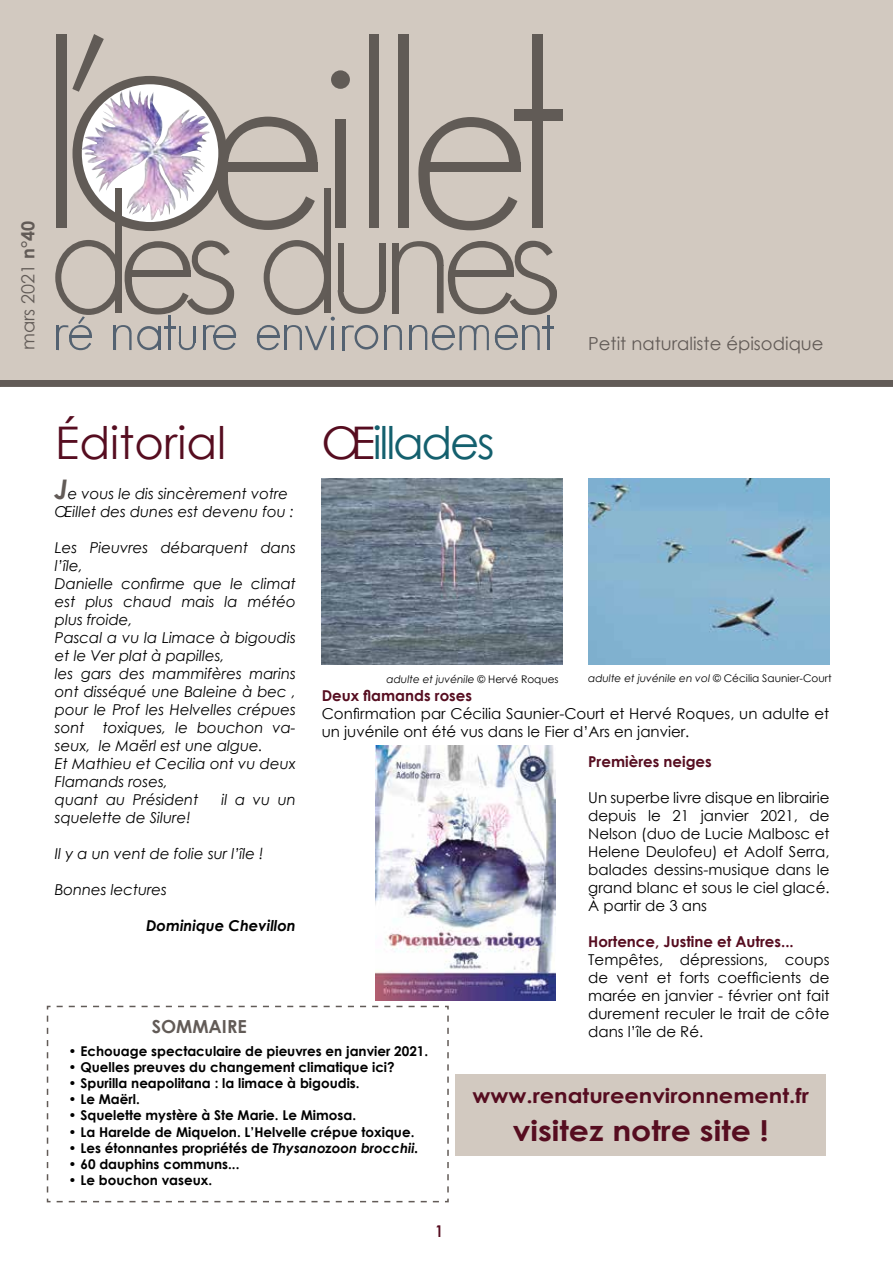
<style>
.page{position:relative;width:893px;height:1263px;background:#fff}
.page>*{position:absolute;margin:0;border:0;box-sizing:border-box;transform-origin:0 0}
.t1{font:45px "Century Gothic";color:#560d20}
.t2{font:45px "Century Gothic";letter-spacing:-.05em;color:#14606e}
.t3{font:700 28.35px "Century Gothic";color:#560d20;scale:1.11 1}
.t4{font:700 20.25px "Century Gothic";color:#560d20;scale:1.11 1}
.t5{font:18px "Century Gothic";color:#625b57}
.t6{font:700 18px "Century Gothic";color:#625b57}
.t7{font:700 16.2px "Century Gothic";color:#560d20;scale:.83 1}
.t8{font:italic 15px/18px "Century Gothic";color:#000}
.t9{font:15px/18px "Century Gothic";color:#000;text-align:justify}
.t10{font:700 15px "Century Gothic";color:#560d20}
.t11{font:italic 700 15px "Century Gothic";color:#000}
.t12{font:700 13.5px "Century Gothic";color:#000}
.t13{font:italic 10.5px "Century Gothic";color:#000}
.s1{font-weight:700}
.s2{color:#560d20}
.s3{font-weight:700;font-size:27px;color:#625b57}
.s4{font-style:normal}
.s5{font-style:italic}
</style>
<div class="page">
<div style="left:0;top:0;width:893px;height:380px;background:#d2c9c0"></div>
<svg style="left:0;top:380px;width:893px;height:7px;background:#635c58"></svg>
<div style="left:56px;top:34px;width:11px;height:194px;background:#615b56"></div>
<svg style="left:72px;top:34px;width:32px;height:58px;background:#b0a8a1"></svg>
<div style="left:73px;top:76px;width:154px;height:155px;background:#615b56;border-radius:50%"></div>
<img style="left:82px;top:84px;width:136px;height:138px;border-radius:50%">
<div style="left:336px;top:119px;width:10px;height:109px;background:#615b56"></div>
<div style="left:331px;top:70px;width:19px;height:19px;background:#615b56;border-radius:50%"></div>
<svg style="left:218px;top:117px;width:99px;height:113px;background:#aba39c"></svg>
<div style="left:369px;top:34px;width:10px;height:194px;background:#615b56"></div>
<div style="left:399px;top:34px;width:10px;height:194px;background:#615b56"></div>
<div style="left:532px;top:34px;width:11px;height:194px;background:#615b56"></div>
<div style="left:514px;top:109px;width:49px;height:12px;background:#615b56"></div>
<svg style="left:418px;top:117px;width:103px;height:114px;background:#ada59e"></svg>
<div style="left:116px;top:188px;width:6px;height:125px;background:#615b56"></div>
<div style="left:324px;top:188px;width:6px;height:125px;background:#615b56"></div>
<svg style="left:257px;top:240px;width:305px;height:110px;background:#b5aea7"></svg>
<svg style="left:55px;top:240px;width:184px;height:110px;background:#b3aca5"></svg>
<hr style="left:158px;top:326px;width:3px;height:24px;background:#546271">
<img style="left:82px;top:90px;width:66px;height:124px">
<svg style="left:46px;top:1005px;width:403px;height:198px"></svg>
<div style="left:455px;top:1074px;width:371px;height:81px;background:#d2c9c0"></div>
<img style="left:375px;top:745px;width:180px;height:255px">
<img style="left:588px;top:478px;width:241px;height:186px">
<img style="left:322px;top:478px;width:241px;height:186px">
<p class="t5" style="left:15px;top:350px;width:131px;rotate:-90deg">mars 2021 <span class="s1">n°40</span></p>
<p class="t5" style="left:588px;top:331px;width:237px">Petit naturaliste épisodique</p>
<h1 class="t1" style="left:55px;top:411px;width:172px">éditorial</h1>
<h1 class="t2" style="left:321px;top:411px;width:175px"><span class="s2">Œ</span>illades</h1>
<p class="t8" style="left:55px;top:484px;width:241px"><span class="s3">J</span>e vous le dis sincèrement votre<br>Œillet des dunes est devenu fou :</p>
<p class="t8" style="left:55px;top:538px;width:242px">Les Pieuvres débarquent dans l’île,<br>Danielle confirme que le climat est plus chaud mais la météo plus froide,<br>Pascal a vu la Limace à bigoudis et le Ver plat à papilles,<br>les gars des mammifères marins ont disséqué une Baleine à bec , pour le Prof les Helvelles crépues sont toxiques, le bouchon va&shy;seux, le Maërl est une algue.<br>Et Mathieu et Cecilia ont vu deux<br>Flamands roses,<br>quant au Président</p>
<p class="t13" style="left:387px;top:672px;width:174px">adulte et juvénile <span class="s4">© Hervé Roques</span></p>
<p class="t13" style="left:588px;top:671px;width:245px">adulte et juvénile en vol <span class="s4">© Cécilia Saunier-Court</span></p>
<p class="t10" style="left:322px;top:684px;width:152px">Deux flamands roses</p>
<p class="t9" style="left:322px;top:704px;width:509px">Confirmation par Cécilia Saunier-Court et Hervé Roques, un adulte et un juvénile ont été vus dans le Fier d’Ars en janvier.</p>
<p class="t10" style="left:588px;top:750px;width:125px">Premières neiges</p>
<p class="t9" style="left:588px;top:788px;width:243px">Un superbe livre disque en librairie depuis le 21 janvier 2021, de Nelson (duo de Lucie Malbosc et Helene Deulofeu) et Adolf Serra, balades dessins-musique dans le grand blanc et sous le ciel glacé.<br>À partir de 3 ans</p>
<p class="t10" style="left:588px;top:930px;width:207px">Hortence, Justine et Autres...</p>
<p class="t9" style="left:588px;top:950px;width:243px">Tempêtes, dépressions, coups de vent et forts coefficients de marée en janvier - février ont fait durement reculer le trait de côte dans l’île de Ré.</p>
<p class="t8" style="left:221px;top:790px;width:76px">il a vu un</p>
<p class="t8" style="left:55px;top:808px;width:137px">squelette de Silure!</p>
<p class="t8" style="left:55px;top:844px;width:210px">Il y a un vent de folie sur l’île !</p>
<p class="t8" style="left:55px;top:880px;width:114px">Bonnes lectures</p>
<p class="t11" style="left:146px;top:914px;width:151px">Dominique Chevillon</p>
<p class="t6" style="left:152px;top:1013px;width:97px">Sommaire</p>
<p class="t12" style="left:69px;top:1040px;width:361px">• Echouage spectaculaire de pieuvres en janvier 2021.</p>
<p class="t12" style="left:69px;top:1057px;width:328px">• Quelles preuves du changement climatique ici?</p>
<p class="t12" style="left:69px;top:1073px;width:293px">• Spurilla neapolitana : la limace à bigoudis.</p>
<p class="t12" style="left:69px;top:1089px;width:73px">• Le Maërl.</p>
<p class="t12" style="left:69px;top:1105px;width:289px">• Squelette mystère à Ste Marie. Le Mimosa.</p>
<p class="t12" style="left:69px;top:1121px;width:347px">• La Harelde de Miquelon. L’Helvelle crépue toxique.</p>
<p class="t12" style="left:69px;top:1138px;width:351px">• Les étonnantes propriétés de <span class="s5">Thysanozoon brocchii.</span></p>
<p class="t12" style="left:69px;top:1154px;width:172px">• 60 dauphins communs...</p>
<p class="t12" style="left:69px;top:1170px;width:145px">• Le bouchon vaseux.</p>
<h3 class="t4" style="left:472px;top:1081px;width:305px">www.renatureenvironnement.fr</h3>
<h2 class="t3" style="left:513px;top:1109px;width:232px">visitez notre site !</h2>
<p class="t7" style="left:435px;top:1218px;width:11px">1</p>
</div>
